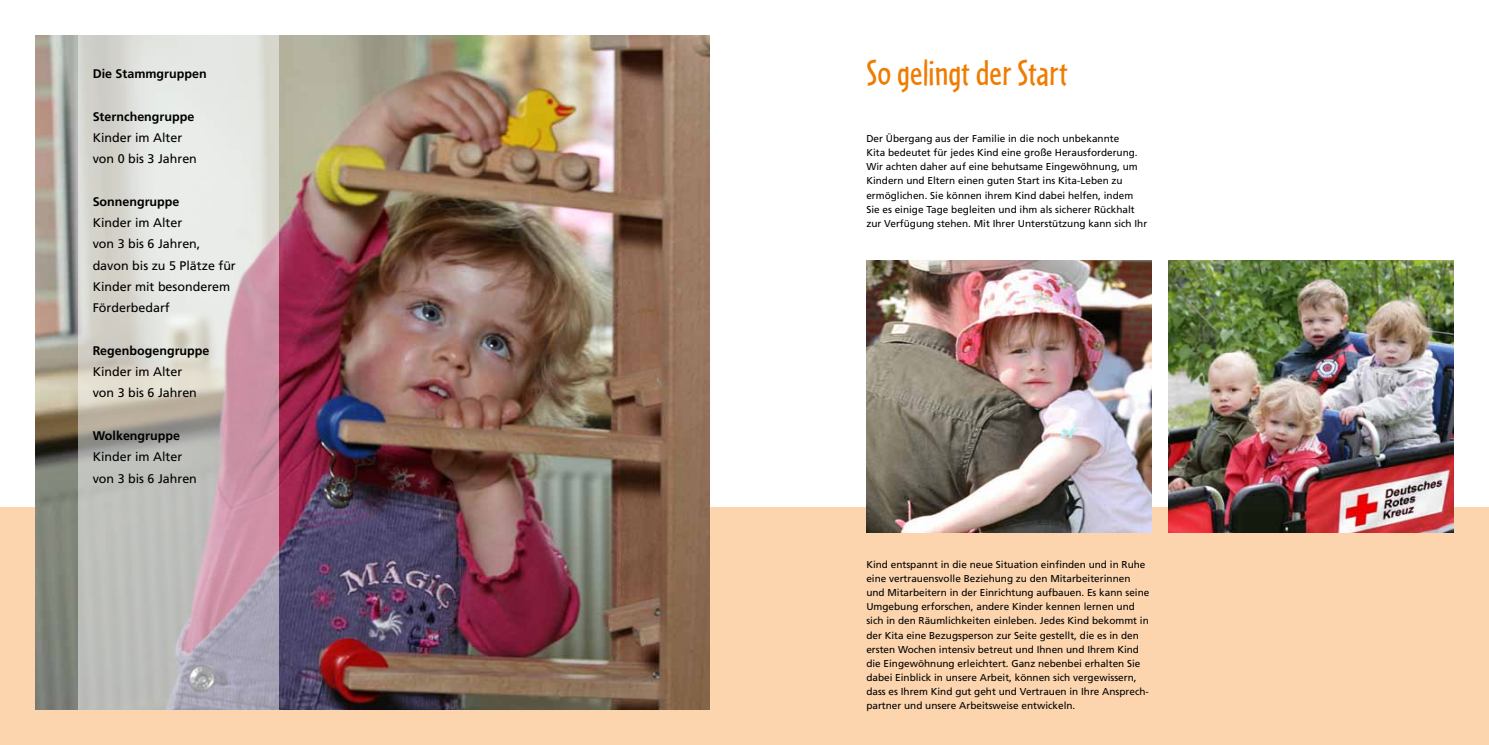
<style>
.page{position:relative;width:1489px;height:745px;background:#fff}
.page>*{position:absolute;margin:0;border:0;box-sizing:border-box;transform-origin:0 0}
.t1{font:37.5px "Cafeteria";color:#ef7c00}
.t2{font:12.5px/21.2px "Frutiger";color:#000}
.t3{font:700 12.5px "Frutiger";color:#000}
.t4{font:10px/14.1px "Frutiger";color:#000}
</style>
<div class="page">
<div style="left:0;top:507px;width:1488px;height:237px;background:#fcd4ad"></div>
<img style="left:35px;top:35px;width:674px;height:674px">
<img style="left:866px;top:260px;width:284px;height:271px">
<img style="left:1168px;top:260px;width:285px;height:271px">
<svg style="left:78px;top:35px;width:201px;height:674px;background:#cdc5c5"></svg>
<p class="t3" style="left:93px;top:66px;width:115px">Die Stammgruppen</p>
<p class="t3" style="left:93px;top:109px;width:103px">Sternchengruppe</p>
<p class="t2" style="left:93px;top:127px;width:106px">Kinder im Alter von 0 bis 3 Jahren</p>
<p class="t3" style="left:93px;top:194px;width:88px">Sonnengruppe</p>
<p class="t2" style="left:93px;top:212px;width:145px">Kinder im Alter<br>von 3 bis 6 Jahren, davon bis zu 5 Plätze für<br>Kinder mit besonderem<br>Förderbedarf</p>
<p class="t3" style="left:93px;top:343px;width:118px">Regenbogengruppe</p>
<p class="t2" style="left:93px;top:361px;width:106px">Kinder im Alter von 3 bis 6 Jahren</p>
<p class="t3" style="left:93px;top:428px;width:89px">Wolkengruppe</p>
<p class="t2" style="left:93px;top:446px;width:106px">Kinder im Alter von 3 bis 6 Jahren</p>
<h1 class="t1" style="left:866px;top:52px;width:203px">So gelingt der Start</h1>
<p class="t4" style="left:866px;top:131px;width:282px">Der Übergang aus der Familie in die noch unbekannte<br>Kita bedeutet für jedes Kind eine große Herausforderung.<br>Wir achten daher auf eine behutsame Eingewöhnung, um Kindern und Eltern einen guten Start ins Kita-Leben zu ermöglichen. Sie können ihrem Kind dabei helfen, indem Sie es einige Tage begleiten und ihm als sicherer Rückhalt zur Verfügung stehen. Mit Ihrer Unterstützung kann sich Ihr</p>
<p class="t4" style="left:866px;top:556px;width:284px">Kind entspannt in die neue Situation einfinden und in Ruhe eine vertrauensvolle Beziehung zu den Mitarbeiterinnen und Mitarbeitern in der Einrichtung aufbauen. Es kann seine Umgebung erforschen, andere Kinder kennen lernen und sich in den Räumlichkeiten einleben. Jedes Kind bekommt in der Kita eine Bezugsperson zur Seite gestellt, die es in den ersten Wochen intensiv betreut und Ihnen und Ihrem Kind die Eingewöhnung erleichtert. Ganz nebenbei erhalten Sie dabei Einblick in unsere Arbeit, können sich vergewissern, dass es Ihrem Kind gut geht und Vertrauen in Ihre Ansprech&shy;partner und unsere Arbeitsweise entwickeln.</p>
</div>
